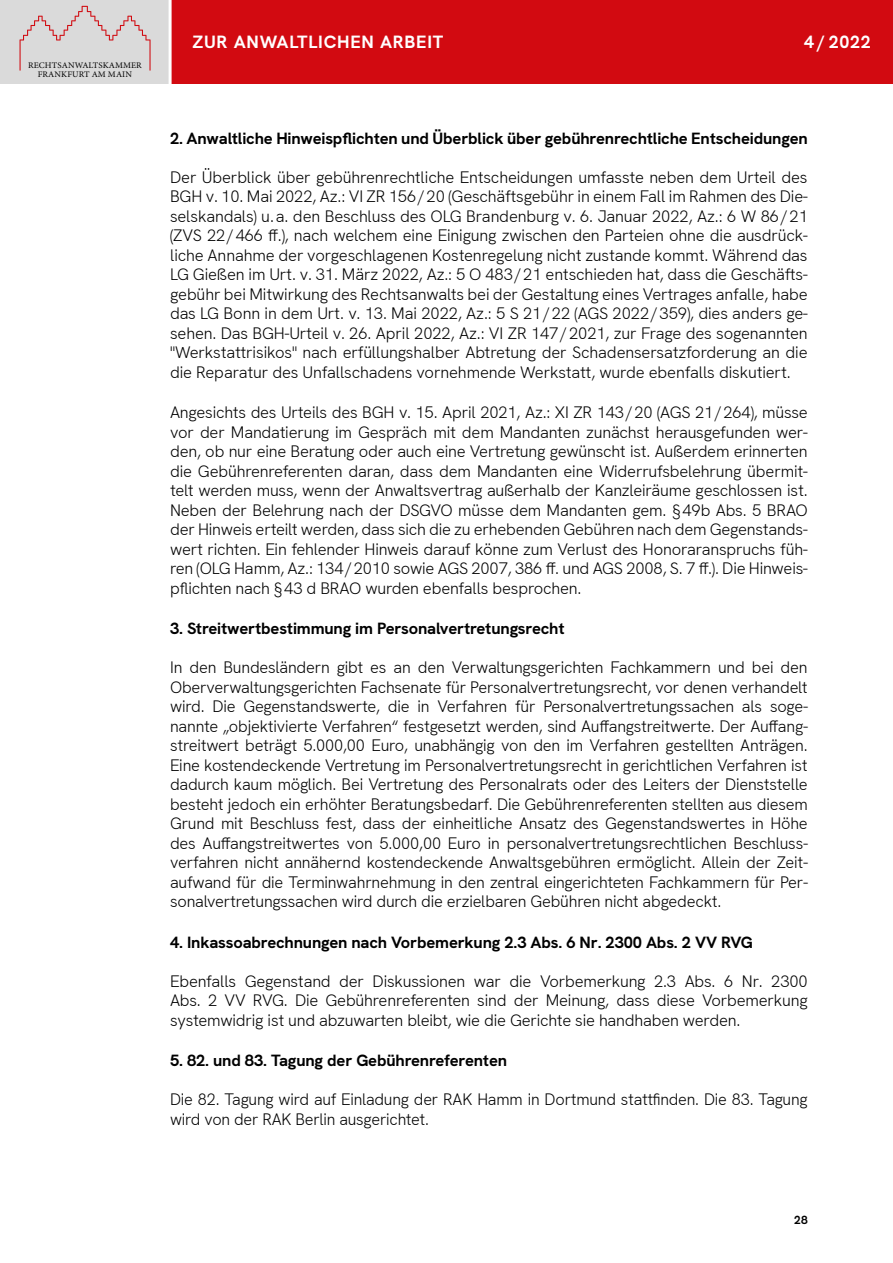
<style>
.page{position:relative;width:893px;height:1263px;background:#fff}
.page>*{position:absolute;margin:0;border:0;box-sizing:border-box;transform-origin:0 0}
.t1{font:700 18px "HK Grotesk";letter-spacing:.04em;color:#fff}
.t2{font:300 16.5px/19.5px "HK Grotesk";letter-spacing:-.01em;color:#000;text-align:justify}
.t3{font:700 16.5px "HK Grotesk";letter-spacing:-.01em;color:#000}
.t4{font:700 12px "HK Grotesk";color:#000}
.t5{font:8.55px/8.6px "Minion Pro";letter-spacing:.01em;color:#000;text-align:center;scale:1.04 1}
</style>
<div class="page">
<div style="left:0;top:0;width:170px;height:84px;background:#dadada"></div>
<svg style="left:20px;top:6px;width:131px;height:65px"></svg>
<div style="left:170px;top:0;width:723px;height:84px;background:#d20a11"></div>
<hr style="left:169px;top:0;width:3px;height:85px;background:#fff">
<p class="t5" style="left:28px;top:61px;width:111px">RECHTSANWALTSKAMMER<br>FRANKFURT AM MAIN</p>
<p class="t1" style="left:192px;top:30px;width:252px">ZUR ANWALTLICHEN ARBEIT</p>
<p class="t1" style="left:804px;top:30px;width:68px">4 / 2022</p>
<p class="t3" style="left:170px;top:127px;width:639px">2. Anwaltliche Hinweispflichten und Überblick über gebührenrechtliche Entscheidungen</p>
<p class="t2" style="left:170px;top:167px;width:639px">Der Überblick über gebührenrechtliche Entscheidungen umfasste neben dem Urteil des BGH v. 10. Mai 2022, Az.: VI ZR 156/20 (Geschäftsgebühr in einem Fall im Rahmen des Die&shy;selskandals) u.a. den Beschluss des OLG Brandenburg v. 6. Januar 2022, Az.: 6 W 86/21 (ZVS 22/ 466 ff.), nach welchem eine Einigung zwischen den Parteien ohne die ausdrück&shy;liche Annahme der vorgeschlagenen Kostenregelung nicht zustande kommt. Während das LG Gießen im Urt. v. 31. März 2022, Az.: 5 O 483/21 entschieden hat, dass die Geschäfts&shy;gebühr bei Mitwirkung des Rechtsanwalts bei der Gestaltung eines Vertrages anfalle, habe das LG Bonn in dem Urt. v. 13. Mai 2022, Az.: 5 S 21/22 (AGS 2022/359), dies anders ge&shy;sehen. Das BGH-Urteil v. 26. April 2022, Az.: VI ZR 147/2021, zur Frage des sogenannten "Werkstattrisikos" nach erfüllungshalber Abtretung der Schadensersatzforderung an die die Reparatur des Unfallschadens vornehmende Werkstatt, wurde ebenfalls diskutiert.</p>
<p class="t2" style="left:170px;top:402px;width:639px">Angesichts des Urteils des BGH v. 15. April 2021, Az.: XI ZR 143/20 (AGS 21/264), müsse vor der Mandatierung im Gespräch mit dem Mandanten zunächst herausgefunden wer&shy;den, ob nur eine Beratung oder auch eine Vertretung gewünscht ist. Außerdem erinnerten die Gebührenreferenten daran, dass dem Mandanten eine Widerrufsbelehrung übermit&shy;telt werden muss, wenn der Anwaltsvertrag außerhalb der Kanzleiräume geschlossen ist.<br>Neben der Belehrung nach der DSGVO müsse dem Mandanten gem. §49b Abs. 5 BRAO der Hinweis erteilt werden, dass sich die zu erhebenden Gebühren nach dem Gegenstands&shy;wert richten. Ein fehlender Hinweis darauf könne zum Verlust des Honoraranspruchs füh&shy;ren (OLG Hamm, Az.: 134/ 2010 sowie AGS 2007, 386 ff. und AGS 2008, S. 7 ff.). Die Hinweis&shy;pflichten nach §43 d BRAO wurden ebenfalls besprochen.</p>
<p class="t3" style="left:170px;top:618px;width:396px">3. Streitwertbestimmung im Personalvertretungsrecht</p>
<p class="t2" style="left:170px;top:657px;width:639px">In den Bundesländern gibt es an den Verwaltungsgerichten Fachkammern und bei den Oberverwaltungsgerichten Fachsenate für Personalvertretungsrecht, vor denen verhandelt wird. Die Gegenstandswerte, die in Verfahren für Personalvertretungssachen als soge&shy;nannte „objektivierte Verfahren“ festgesetzt werden, sind Auffangstreitwerte. Der Auffang&shy;streitwert beträgt 5.000,00 Euro, unabhängig von den im Verfahren gestellten Anträgen.<br>Eine kostendeckende Vertretung im Personalvertretungsrecht in gerichtlichen Verfahren ist dadurch kaum möglich. Bei Vertretung des Personalrats oder des Leiters der Dienststelle besteht jedoch ein erhöhter Beratungsbedarf. Die Gebührenreferenten stellten aus diesem Grund mit Beschluss fest, dass der einheitliche Ansatz des Gegenstandswertes in Höhe des Auffangstreitwertes von 5.000,00 Euro in personalvertretungsrechtlichen Beschluss&shy;verfahren nicht annähernd kostendeckende Anwaltsgebühren ermöglicht. Allein der Zeit&shy;aufwand für die Terminwahrnehmung in den zentral eingerichteten Fachkammern für Per&shy;sonalvertretungssachen wird durch die erzielbaren Gebühren nicht abgedeckt.</p>
<p class="t3" style="left:170px;top:931px;width:584px">4. Inkassoabrechnungen nach Vorbemerkung 2.3 Abs. 6 Nr. 2300 Abs. 2 VV RVG</p>
<p class="t2" style="left:170px;top:971px;width:639px">Ebenfalls Gegenstand der Diskussionen war die Vorbemerkung 2.3 Abs. 6 Nr. 2300<br>Abs. 2 VV RVG. Die Gebührenreferenten sind der Meinung, dass diese Vorbemerkung systemwidrig ist und abzuwarten bleibt, wie die Gerichte sie handhaben werden.</p>
<p class="t3" style="left:170px;top:1050px;width:338px">5. 82. und 83. Tagung der Gebührenreferenten</p>
<p class="t2" style="left:170px;top:1089px;width:639px">Die 82. Tagung wird auf Einladung der RAK Hamm in Dortmund stattfinden. Die 83. Tagung wird von der RAK Berlin ausgerichtet.</p>
<p class="t4" style="left:794px;top:1212px;width:15px">28</p>
</div>
